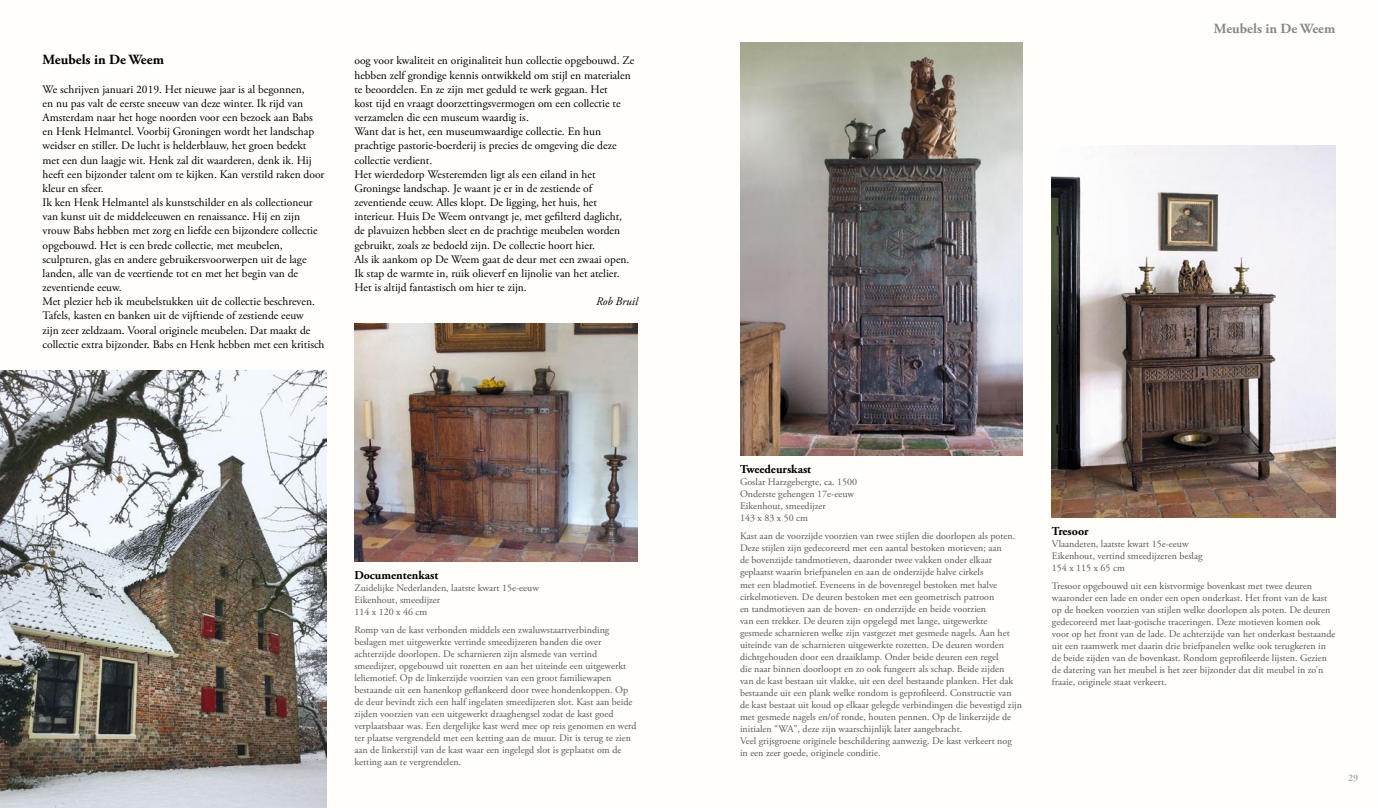
<style>
.page{position:relative;width:1378px;height:808px;background:#fff}
.page>*{position:absolute;margin:0;border:0;box-sizing:border-box;transform-origin:0 0}
.t1{font:700 14px "Adobe Garamond Pro";color:#000}
.t2{font:700 14px "Adobe Garamond Pro";color:#87888a}
.t3{font:700 12px "Adobe Garamond Pro";color:#000}
.t4{font:11.5px/14.2px "Adobe Garamond Pro";color:#000}
.t5{font:italic 11.5px "Adobe Garamond Pro";color:#000}
.t6{font:10px/12px "Adobe Garamond Pro";color:#58585a}
.t7{font:10px "Adobe Garamond Pro";color:#87888a}
</style>
<div class="page">
<div style="left:0;top:0;width:689px;height:808px;background:#fffefa"></div>
<div style="left:689px;top:0;width:689px;height:808px;background:#fffefa"></div>
<img style="left:0;top:370px;width:326px;height:438px">
<img style="left:1052px;top:146px;width:283px;height:371px">
<img style="left:354px;top:324px;width:284px;height:238px">
<img style="left:741px;top:43px;width:282px;height:413px">
<h1 class="t1" style="left:43px;top:52px;width:123px">Meubels in De Weem</h1>
<p class="t4" style="left:43px;top:82px;width:283px">We schrijven januari 2019. Het nieuwe jaar is al begonnen,<br>en nu pas valt de eerste sneeuw van deze winter. Ik rijd van Amsterdam naar het hoge noorden voor een bezoek aan Babs en Henk Helmantel. Voorbij Groningen wordt het landschap weidser en stiller. De lucht is helderblauw, het groen bedekt met een dun laagje wit. Henk zal dit waarderen, denk ik. Hij heeft een bijzonder talent om te kijken. Kan verstild raken door kleur en sfeer.<br>Ik ken Henk Helmantel als kunstschilder en als collectioneur van kunst uit de middeleeuwen en renaissance. Hij en zijn vrouw Babs hebben met zorg en liefde een bijzondere collectie opgebouwd. Het is een brede collectie, met meubelen, sculpturen, glas en andere gebruikersvoorwerpen uit de lage landen, alle van de veertiende tot en met het begin van de zeventiende eeuw.<br>Met plezier heb ik meubelstukken uit de collectie beschreven.<br>Tafels, kasten en banken uit de vijftiende of zestiende eeuw<br>zijn zeer zeldzaam. Vooral originele meubelen. Dat maakt de collectie extra bijzonder. Babs en Henk hebben met een kritisch</p>
<p class="t4" style="left:354px;top:54px;width:281px">oog voor kwaliteit en originaliteit hun collectie opgebouwd. Ze hebben zelf grondige kennis ontwikkeld om stijl en materialen te beoordelen. En ze zijn met geduld te werk gegaan. Het<br>kost tijd en vraagt doorzettingsvermogen om een collectie te verzamelen die een museum waardig is.<br>Want dat is het, een museumwaardige collectie. En hun prachtige pastorie-boerderij is precies de omgeving die deze collectie verdient.<br>Het wierdedorp Westeremden ligt als een eiland in het Groningse landschap. Je waant je er in de zestiende of zeventiende eeuw. Alles klopt. De ligging, het huis, het interieur. Huis De Weem ontvangt je, met gefilterd daglicht, de plavuizen hebben sleet en de prachtige meubelen worden gebruikt, zoals ze bedoeld zijn. De collectie hoort hier.<br>Als ik aankom op De Weem gaat de deur met een zwaai open.<br>Ik stap de warmte in, ruik olieverf en lijnolie van het atelier.<br>Het is altijd fantastisch om hier te zijn.</p>
<p class="t5" style="left:596px;top:295px;width:43px">Rob Bruil</p>
<p class="t3" style="left:354px;top:568px;width:85px">Documentenkast</p>
<p class="t6" style="left:354px;top:582px;width:186px">Zuidelijke Nederlanden, laatste kwart 15e-eeuw<br>Eikenhout, smeedijzer<br>114 x 120 x 46 cm</p>
<p class="t6" style="left:354px;top:624px;width:284px">Romp van de kast verbonden middels een zwaluwstaartverbinding beslagen met uitgewerkte vertinde smeedijzeren banden die over achterzijde doorlopen. De scharnieren zijn alsmede van vertind smeedijzer, opgebouwd uit rozetten en aan het uiteinde een uitgewerkt leliemotief. Op de linkerzijde voorzien van een groot familiewapen bestaande uit een hanenkop geflankeerd door twee hondenkoppen. Op de deur bevindt zich een half ingelaten smeedijzeren slot. Kast aan beide zijden voorzien van een uitgewerkt draaghengsel zodat de kast goed verplaatsbaar was. Een dergelijke kast werd mee op reis genomen en werd ter plaatse vergrendeld met een ketting aan de muur. Dit is terug te zien aan de linkerstijl van de kast waar een ingelegd slot is geplaatst om de ketting aan te vergrendelen.</p>
<h1 class="t2" style="left:1214px;top:20px;width:123px">Meubels in De Weem</h1>
<p class="t3" style="left:740px;top:463px;width:73px">Tweedeurskast</p>
<p class="t6" style="left:740px;top:477px;width:119px">Goslar Harzgebergte, ca. 1500<br>Onderste gehengen 17e-eeuw<br>Eikenhout, smeedijzer<br>143 x 83 x 50 cm</p>
<p class="t6" style="left:740px;top:531px;width:283px">Kast aan de voorzijde voorzien van twee stijlen die doorlopen als poten.<br>Deze stijlen zijn gedecoreerd met een aantal bestoken motieven; aan<br>de bovenzijde tandmotieven, daaronder twee vakken onder elkaar geplaatst waarin briefpanelen en aan de onderzijde halve cirkels<br>met een bladmotief. Eveneens in de bovenregel bestoken met halve cirkelmotieven. De deuren bestoken met een geometrisch patroon<br>en tandmotieven aan de boven- en onderzijde en beide voorzien<br>van een trekker. De deuren zijn opgelegd met lange, uitgewerkte gesmede scharnieren welke zijn vastgezet met gesmede nagels. Aan het uiteinde van de scharnieren uitgewerkte rozetten. De deuren worden dichtgehouden door een draaiklamp. Onder beide deuren een regel<br>die naar binnen doorloopt en zo ook fungeert als schap. Beide zijden<br>van de kast bestaan uit vlakke, uit een deel bestaande planken. Het dak bestaande uit een plank welke rondom is geprofileerd. Constructie van de kast bestaat uit koud op elkaar gelegde verbindingen die bevestigd zijn met gesmede nagels en/of ronde, houten pennen. Op de linkerzijde de initialen “WA”, deze zijn waarschijnlijk later aangebracht.<br>Veel grijsgroene originele beschildering aanwezig. De kast verkeert nog in een zeer goede, originele conditie.</p>
<p class="t3" style="left:1052px;top:524px;width:38px">Tresoor</p>
<p class="t6" style="left:1052px;top:538px;width:152px">Vlaanderen, laatste kwart 15e-eeuw<br>Eikenhout, vertind smeedijzeren beslag<br>154 x 115 x 65 cm</p>
<p class="t6" style="left:1052px;top:580px;width:285px">Tresoor opgebouwd uit een kistvormige bovenkast met twee deuren waaronder een lade en onder een open onderkast. Het front van de kast op de hoeken voorzien van stijlen welke doorlopen als poten. De deuren gedecoreerd met laat-gotische traceringen. Deze motieven komen ook voor op het front van de lade. De achterzijde van het onderkast bestaande uit een raamwerk met daarin drie briefpanelen welke ook terugkeren in de beide zijden van de bovenkast. Rondom geprofileerde lijsten. Gezien de datering van het meubel is het zeer bijzonder dat dit meubel in zo’n fraaie, originele staat verkeert.</p>
<p class="t7" style="left:1348px;top:772px;width:11px">29</p>
</div>
